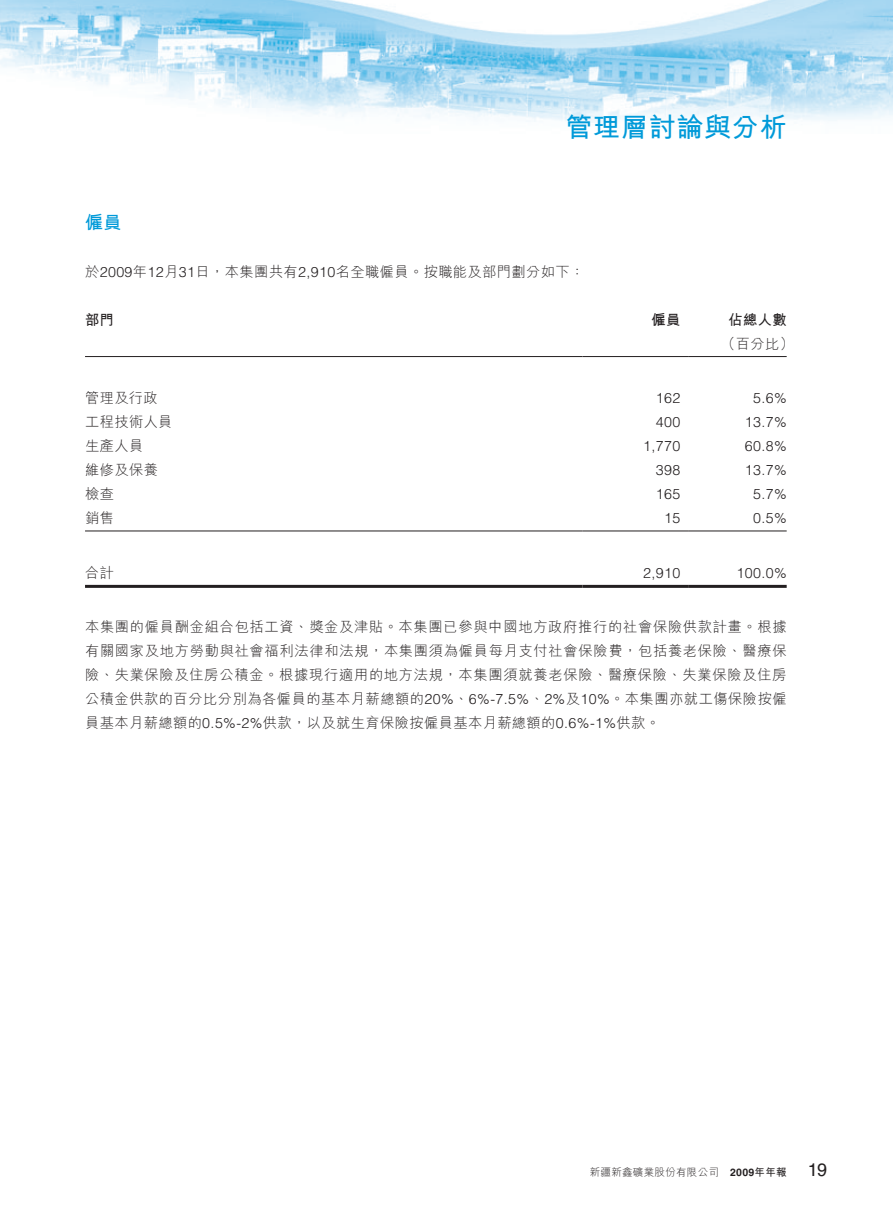
<style>
.page{position:relative;width:893px;height:1212px;background:#fff}
.page>*{position:absolute;margin:0;border:0;box-sizing:border-box;transform-origin:0 0}
.t1{font:700 27px "M Hei HK";letter-spacing:.03em;color:#009ad9}
.t2{font:700 18px "M Hei HK";color:#009ad9}
.t3{font:300 14.25px/24px "M Hei HK";letter-spacing:.03em;color:#231f20;text-align:justify}
.t4{font:300 14.25px "Helvetica LT Std";letter-spacing:.03em;color:#231f20}
.t5{font:700 14.25px "M Hei HK";letter-spacing:.03em;color:#231f20}
.t6{font:300 10.5px "M Hei HK";letter-spacing:.03em;color:#231f20}
.s1{font-family:"Helvetica LT Std"}
.s2{font-family:"Helvetica LT Std";font-weight:700}
.s3{font-weight:700}
.s4{font-family:"Helvetica LT Std";font-weight:400;font-size:18px}
</style>
<div class="page">
<img style="left:0;top:0;width:893px;height:124px">
<hr style="left:85px;top:356px;width:498px;height:1px;background:#231f20">
<hr style="left:583px;top:356px;width:106px;height:1px;background:#231f20">
<hr style="left:689px;top:356px;width:98px;height:1px;background:#231f20">
<hr style="left:85px;top:531px;width:498px;height:1px;background:#231f20">
<hr style="left:583px;top:531px;width:106px;height:1px;background:#231f20">
<hr style="left:689px;top:531px;width:98px;height:1px;background:#231f20">
<hr style="left:85px;top:585px;width:498px;height:3px;background:#231f20">
<hr style="left:583px;top:585px;width:106px;height:3px;background:#231f20">
<hr style="left:689px;top:585px;width:98px;height:3px;background:#231f20">
<h1 class="t1" style="left:565px;top:107px;width:223px">管理層討論與分析</h1>
<p class="t2" style="left:85px;top:209px;width:38px">僱員</p>
<p class="t3" style="left:85px;top:259px;width:501px">於<span class="s1">2009</span>年<span class="s1">12</span>月<span class="s1">31</span>日，本集團共有<span class="s1">2,910</span>名全職僱員。按職能及部門劃分如下：</p>
<p class="t5" style="left:85px;top:309px;width:30px">部門</p>
<p class="t5" style="left:652px;top:309px;width:30px">僱員</p>
<p class="t5" style="left:729px;top:309px;width:60px">佔總人數</p>
<p class="t3" style="left:721px;top:331px;width:74px">（百分比）</p>
<p class="t3" style="left:85px;top:385px;width:74px">管理及行政</p>
<p class="t4" style="left:656px;top:389px;width:26px">162</p>
<p class="t4" style="left:753px;top:389px;width:35px">5.6%</p>
<p class="t3" style="left:85px;top:409px;width:89px">工程技術人員</p>
<p class="t4" style="left:656px;top:413px;width:26px">400</p>
<p class="t4" style="left:745px;top:413px;width:43px">13.7%</p>
<p class="t3" style="left:85px;top:433px;width:60px">生產人員</p>
<p class="t4" style="left:643px;top:437px;width:39px">1,770</p>
<p class="t4" style="left:745px;top:437px;width:43px">60.8%</p>
<p class="t3" style="left:85px;top:457px;width:74px">維修及保養</p>
<p class="t4" style="left:656px;top:461px;width:26px">398</p>
<p class="t4" style="left:745px;top:461px;width:43px">13.7%</p>
<p class="t3" style="left:85px;top:481px;width:30px">檢查</p>
<p class="t4" style="left:656px;top:485px;width:26px">165</p>
<p class="t4" style="left:753px;top:485px;width:35px">5.7%</p>
<p class="t3" style="left:85px;top:505px;width:30px">銷售</p>
<p class="t4" style="left:664px;top:509px;width:18px">15</p>
<p class="t4" style="left:753px;top:509px;width:35px">0.5%</p>
<p class="t3" style="left:85px;top:560px;width:30px">合計</p>
<p class="t4" style="left:643px;top:564px;width:39px">2,910</p>
<p class="t4" style="left:736px;top:564px;width:52px">100.0%</p>
<p class="t3" style="left:85px;top:614px;width:703px">本集團的僱員酬金組合包括工資、獎金及津貼。本集團已參與中國地方政府推行的社會保險供款計畫。根據有關國家及地方勞動與社會福利法律和法規，本集團須為僱員每月支付社會保險費，包括養老保險、醫療保險、失業保險及住房公積金。根據現行適用的地方法規，本集團須就養老保險、醫療保險、失業保險及住房公積金供款的百分比分別為各僱員的基本月薪總額的<span class="s1">20%</span>、<span class="s1">6%-7.5%</span>、<span class="s1">2%</span>及<span class="s1">10%</span>。本集團亦就工傷保險按僱員基本月薪總額的<span class="s1">0.5%-2%</span>供款，以及就生育保險按僱員基本月薪總額的<span class="s1">0.6%-1%</span>供款。</p>
<p class="t6" style="left:590px;top:1165px;width:239px">新疆新鑫礦業股份有限公司 <span class="s2">2009</span><span class="s3">年年報</span> <span class="s4">19</span></p>
</div>
